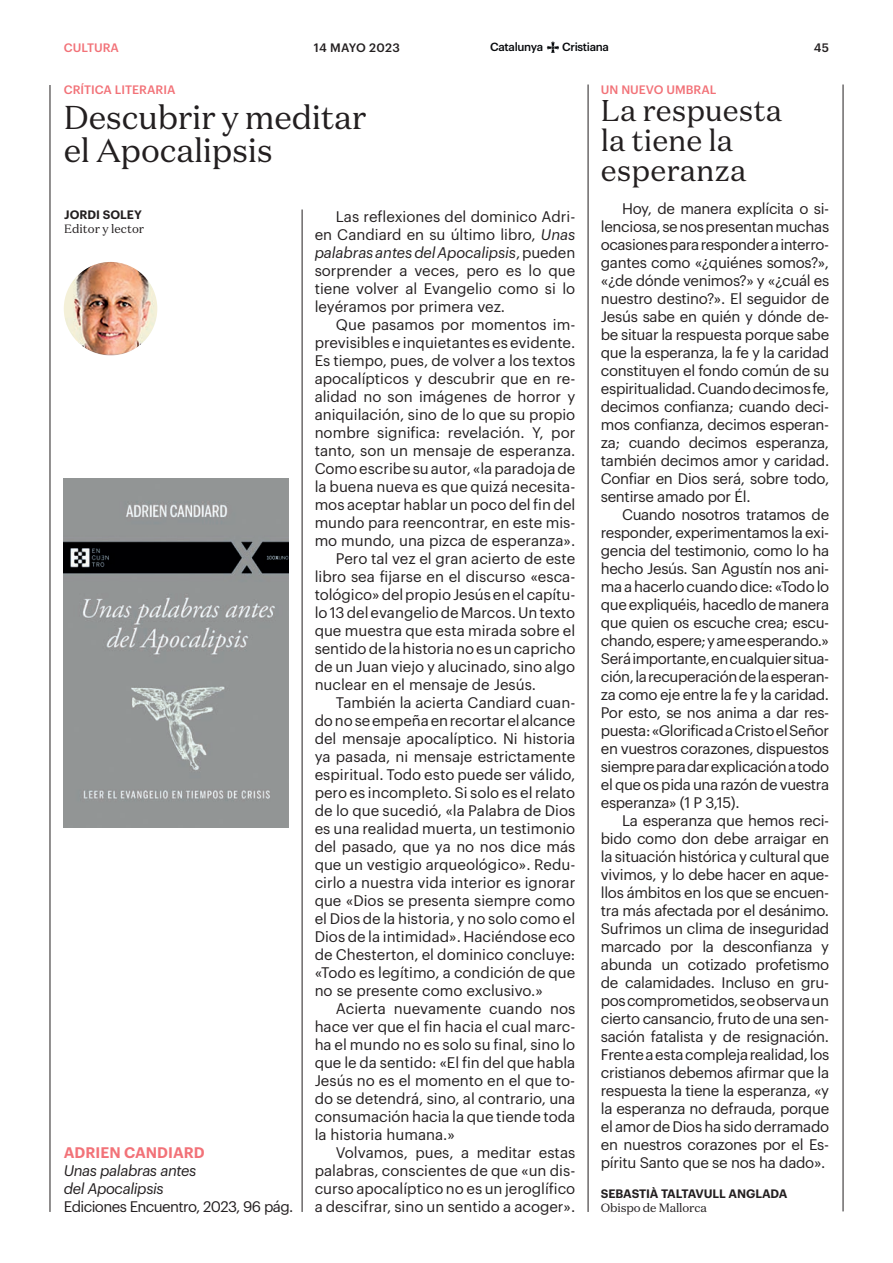
<style>
.page{position:relative;width:893px;height:1263px;background:#fff}
.page>*{position:absolute;margin:0;border:0;box-sizing:border-box;transform-origin:0 0}
.t1{font:33px/33px "Domaine Text";letter-spacing:-.01em;color:#231f20}
.t2{font:30px/30px "Domaine Text";color:#231f20}
.t3{font:15px/18px "Graphik";color:#231f20;text-align:justify}
.t4{font:italic 15px/18px "Graphik";letter-spacing:-.025em;color:#231f20}
.t5{font:15px "Graphik";letter-spacing:-.04em;color:#231f20}
.t6{font:600 15px "Graphik";color:#f27278}
.t7{font:500 12px "Graphik";color:#f27278}
.t8{font:600 12px "Graphik";letter-spacing:-.005em;color:#231f20}
.t9{font:12px "Domaine Text";letter-spacing:-.005em;color:#231f20}
.t10{font:500 12px "Graphik";letter-spacing:.02em;color:#231f20}
.t11{font:500 11.55px "Graphik";letter-spacing:-.03em;color:#07090c}
.s1{font-style:italic}
</style>
<div class="page">
<svg style="left:547px;top:42px;width:12px;height:11px"></svg>
<hr style="left:843px;top:85px;width:1px;height:1126px;background:#231f20">
<hr style="left:50px;top:85px;width:1px;height:1127px;background:#231f20">
<hr style="left:588px;top:85px;width:1px;height:1127px;background:#231f20">
<hr style="left:302px;top:209px;width:1px;height:1003px;background:#231f20">
<img style="left:64px;top:262px;width:93px;height:93px;border-radius:47px">
<img style="left:64px;top:479px;width:225px;height:349px">
<p class="t7" style="left:64px;top:39px;width:57px">CULTURA</p>
<p class="t10" style="left:314px;top:38px;width:87px">14 MAYO 2023</p>
<p class="t11" style="left:490px;top:38px;width:54px">Catalunya</p>
<p class="t11" style="left:562px;top:38px;width:48px">Cristiana</p>
<p class="t10" style="left:814px;top:38px;width:17px">45</p>
<p class="t7" style="left:64px;top:81px;width:113px">CRÍTICA LITERARIA</p>
<p class="t7" style="left:601px;top:81px;width:117px">UN NUEVO UMBRAL</p>
<h1 class="t1" style="left:64px;top:100px;width:304px">Descubrir y meditar el Apocalipsis</h1>
<p class="t8" style="left:64px;top:206px;width:79px">JORDI SOLEY</p>
<p class="t9" style="left:64px;top:221px;width:82px">Editor y lector</p>
<p class="t6" style="left:64px;top:1141px;width:142px">ADRIEN CANDIARD</p>
<p class="t4" style="left:64px;top:1161px;width:134px">Unas palabras antes del Apocalipsis</p>
<p class="t5" style="left:64px;top:1196px;width:231px">Ediciones Encuentro, 2023, 96 pág.</p>
<p class="t3" style="left:315px;top:206px;width:262px;text-indent:21px">Las reflexiones del dominico Adri&shy;en Candiard en su último libro, <span class="s1">Unas palabras antes del Apocalipsis</span>, pueden sorprender a veces, pero es lo que tiene volver al Evangelio como si lo leyéramos por primera vez.</p>
<p class="t3" style="left:336px;top:314px;width:241px">Que pasamos por momentos im-</p>
<p class="t3" style="left:315px;top:332px;width:262px">previsibles e inquietantes es evidente.</p>
<p class="t3" style="left:315px;top:350px;width:262px">Es tiempo, pues, de volver a los textos</p>
<p class="t3" style="left:315px;top:368px;width:262px">apocalípticos y descubrir que en re-</p>
<p class="t3" style="left:315px;top:386px;width:262px">alidad no son imágenes de horror y</p>
<p class="t3" style="left:315px;top:404px;width:262px">aniquilación, sino de lo que su propio</p>
<p class="t3" style="left:315px;top:422px;width:262px">nombre significa: revelación. Y, por</p>
<p class="t3" style="left:315px;top:440px;width:262px">tanto, son un mensaje de esperanza.</p>
<p class="t3" style="left:315px;top:458px;width:262px">Como escribe su autor, «la paradoja de</p>
<p class="t3" style="left:315px;top:476px;width:262px">la buena nueva es que quizá necesita-</p>
<p class="t3" style="left:315px;top:494px;width:262px">mos aceptar hablar un poco del fin del</p>
<p class="t3" style="left:315px;top:512px;width:262px">mundo para reencontrar, en este mis-</p>
<p class="t3" style="left:315px;top:530px;width:262px">mo mundo, una pizca de esperanza».</p>
<p class="t3" style="left:336px;top:548px;width:241px">Pero tal vez el gran acierto de este</p>
<p class="t3" style="left:315px;top:566px;width:262px">libro sea fijarse en el discurso «esca-</p>
<p class="t3" style="left:315px;top:584px;width:262px">tológico» del propio Jesús en el capítu-</p>
<p class="t3" style="left:315px;top:602px;width:262px">lo 13 del evangelio de Marcos. Un texto</p>
<p class="t3" style="left:315px;top:620px;width:262px">que muestra que esta mirada sobre el</p>
<p class="t3" style="left:315px;top:638px;width:262px">sentido de la historia no es un capricho</p>
<p class="t3" style="left:315px;top:656px;width:262px">de un Juan viejo y alucinado, sino algo</p>
<p class="t3" style="left:315px;top:674px;width:223px">nuclear en el mensaje de Jesús.</p>
<p class="t3" style="left:336px;top:692px;width:241px">También la acierta Candiard cuan-</p>
<p class="t3" style="left:315px;top:710px;width:262px">do no se empeña en recortar el alcance</p>
<p class="t3" style="left:315px;top:728px;width:262px">del mensaje apocalíptico. Ni historia</p>
<p class="t3" style="left:315px;top:746px;width:262px">ya pasada, ni mensaje estrictamente</p>
<p class="t3" style="left:315px;top:764px;width:262px">espiritual. Todo esto puede ser válido,</p>
<p class="t3" style="left:315px;top:782px;width:262px">pero es incompleto. Si solo es el relato</p>
<p class="t3" style="left:315px;top:800px;width:262px">de lo que sucedió, «la Palabra de Dios</p>
<p class="t3" style="left:315px;top:818px;width:262px">es una realidad muerta, un testimonio</p>
<p class="t3" style="left:315px;top:836px;width:262px">del pasado, que ya no nos dice más</p>
<p class="t3" style="left:315px;top:854px;width:262px">que un vestigio arqueológico». Redu-</p>
<p class="t3" style="left:315px;top:872px;width:262px">cirlo a nuestra vida interior es ignorar</p>
<p class="t3" style="left:315px;top:890px;width:262px">que «Dios se presenta siempre como</p>
<p class="t3" style="left:315px;top:908px;width:262px">el Dios de la historia, y no solo como el</p>
<p class="t3" style="left:315px;top:926px;width:262px">Dios de la intimidad». Haciéndose eco</p>
<p class="t3" style="left:315px;top:944px;width:262px">de Chesterton, el dominico concluye:</p>
<p class="t3" style="left:315px;top:962px;width:262px">«Todo es legítimo, a condición de que</p>
<p class="t3" style="left:315px;top:980px;width:230px">no se presente como exclusivo.»</p>
<p class="t3" style="left:336px;top:998px;width:241px">Acierta nuevamente cuando nos</p>
<p class="t3" style="left:315px;top:1016px;width:262px">hace ver que el fin hacia el cual marc-</p>
<p class="t3" style="left:315px;top:1034px;width:262px">ha el mundo no es solo su final, sino lo</p>
<p class="t3" style="left:315px;top:1052px;width:262px">que le da sentido: «El fin del que habla</p>
<p class="t3" style="left:315px;top:1070px;width:262px">Jesús no es el momento en el que to-</p>
<p class="t3" style="left:315px;top:1088px;width:262px">do se detendrá, sino, al contrario, una</p>
<p class="t3" style="left:315px;top:1106px;width:262px">consumación hacia la que tiende toda</p>
<p class="t3" style="left:315px;top:1124px;width:142px">la historia humana.»</p>
<p class="t3" style="left:336px;top:1142px;width:241px">Volvamos, pues, a meditar estas</p>
<p class="t3" style="left:315px;top:1160px;width:262px">palabras, conscientes de que «un dis-</p>
<p class="t3" style="left:315px;top:1178px;width:262px">curso apocalíptico no es un jeroglífico</p>
<p class="t3" style="left:315px;top:1196px;width:262px">a descifrar, sino un sentido a acoger».</p>
<h2 class="t2" style="left:601px;top:95px;width:183px">La respuesta la tiene la esperanza</h2>
<p class="t3" style="left:601px;top:198px;width:230px;text-indent:21px">Hoy, de manera explícita o si&shy;lenciosa, se nos presentan muchas ocasiones para responder a interro&shy;gantes como «¿quiénes somos?», «¿de dónde venimos?» y «¿cuál es nuestro destino?». El seguidor de Jesús sabe en quién y dónde de&shy;be situar la respuesta porque sabe que la esperanza, la fe y la caridad constituyen el fondo común de su espiritualidad. Cuando decimos fe, decimos confianza; cuando deci&shy;mos confianza, decimos esperan&shy;za; cuando decimos esperanza, también decimos amor y caridad.<br>Confiar en Dios será, sobre todo, sentirse amado por Él.</p>
<p class="t3" style="left:601px;top:504px;width:230px;text-indent:21px">Cuando nosotros tratamos de responder, experimentamos la exi&shy;gencia del testimonio, como lo ha hecho Jesús. San Agustín nos ani&shy;ma a hacerlo cuando dice: «Todo lo que expliquéis, hacedlo de manera que quien os escuche crea; escu&shy;chando, espere; y ame esperando.» Será importante, en cualquier situa&shy;ción, la recuperación de la esperan&shy;za como eje entre la fe y la caridad.<br>Por esto, se nos anima a dar res&shy;puesta: «Glorificad a Cristo el Señor en vuestros corazones, dispuestos siempre para dar explicación a todo el que os pida una razón de vuestra esperanza» (1 P 3,15).</p>
<p class="t3" style="left:601px;top:810px;width:230px;text-indent:21px">La esperanza que hemos reci&shy;bido como don debe arraigar en la situación histórica y cultural que vivimos, y lo debe hacer en aque&shy;llos ámbitos en los que se encuen&shy;tra más afectada por el desánimo.<br>Sufrimos un clima de inseguridad marcado por la desconfianza y abunda un cotizado profetismo de calamidades. Incluso en gru&shy;pos comprometidos, se observa un cierto cansancio, fruto de una sen&shy;sación fatalista y de resignación.<br>Frente a esta compleja realidad, los cristianos debemos afirmar que la respuesta la tiene la esperanza, «y la esperanza no defrauda, porque el amor de Dios ha sido derramado en nuestros corazones por el Es&shy;píritu Santo que se nos ha dado».</p>
<p class="t8" style="left:601px;top:1185px;width:188px">SEBASTIÀ TALTAVULL ANGLADA</p>
<p class="t9" style="left:601px;top:1200px;width:108px">Obispo de Mallorca</p>
</div>
